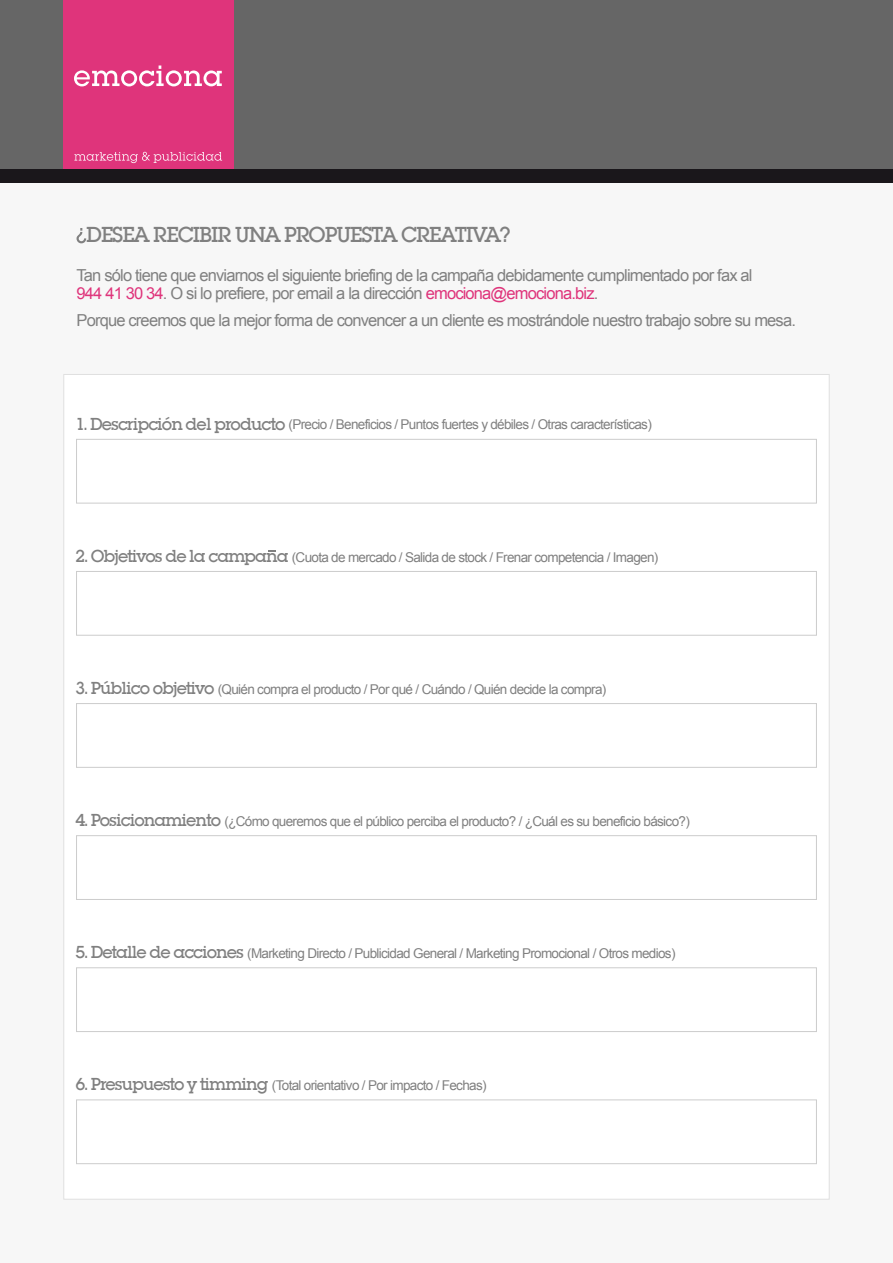
<style>
.page{position:relative;width:893px;height:1263px;background:#fff}
.page>*{position:absolute;margin:0;border:0;box-sizing:border-box;transform-origin:0 0}
.t1{font:500 22.5px "Lubalin Gra Itc TEE";letter-spacing:-.05em;color:#808080}
.t2{font:16.5px/18px "Arial";letter-spacing:-.05em;color:#808080}
.t3{font:13.5px "Arial";letter-spacing:-.05em;color:#808080}
.s1{color:#f7f7f7}
.s2{color:#df347b}
.s3{font-family:"Lubalin Gra Itc TEE";font-weight:500;font-size:18px}
</style>
<div class="page">
<div style="left:0;top:183px;width:893px;height:1080px;background:#f7f7f7"></div>
<div style="left:63px;top:374px;width:767px;height:825px;background:#fff;border:1px solid #e0e0e0"></div>
<div style="left:0;top:0;width:893px;height:170px;background:#666"></div>
<div style="left:64px;top:0;width:170px;height:170px;background:#df347b"></div>
<svg style="left:74px;top:65px;width:148px;height:21px"></svg>
<svg style="left:74px;top:152px;width:148px;height:11px"></svg>
<div style="left:0;top:170px;width:893px;height:13px;background:#1a171b"></div>
<svg style="left:76px;top:228px;width:11px;height:16px"></svg>
<div style="left:76px;top:439px;width:741px;height:64px;border:1px solid #ccc"></div>
<svg style="left:76px;top:571px;width:741px;height:65px"></svg>
<svg style="left:76px;top:703px;width:741px;height:65px"></svg>
<svg style="left:76px;top:835px;width:741px;height:65px"></svg>
<svg style="left:76px;top:967px;width:741px;height:65px"></svg>
<div style="left:76px;top:1099px;width:741px;height:65px;border:1px solid #ccc"></div>
<h1 class="t1" style="left:77px;top:222px;width:436px"><span class="s1">?</span>DESEA RECIBIR UNA PROPUESTA CREATIVA?</h1>
<p class="t2" style="left:77px;top:266px;width:677px">Tan sólo tiene que enviarnos el siguiente briefing de la campaña debidamente cumplimentado por fax al<br><span class="s2">944 41 30 34</span>. O si lo prefiere, por email a la dirección <span class="s2">emociona@emociona.biz</span>.</p>
<p class="t2" style="left:77px;top:311px;width:721px">Porque creemos que la mejor forma de convencer a un cliente es mostrándole nuestro trabajo sobre su mesa.</p>
<p class="t3" style="left:75px;top:416px;width:578px"><span class="s3">1. Descripción del producto</span> (Precio / Beneficios / Puntos fuertes y débiles / Otras características)</p>
<p class="t3" style="left:75px;top:548px;width:584px"><span class="s3">2. Objetivos de la campana</span> (Cuota de mercado / Salida de stock / Frenar competencia / Imagen)</p>
<p class="t3" style="left:75px;top:680px;width:532px"><span class="s3">3. Público objetivo</span> (Quién compra el producto / Por qué / Cuándo / Quién decide la compra)</p>
<p class="t3" style="left:75px;top:812px;width:616px"><span class="s3">4. Posicionamiento</span> (¿Cómo queremos que el público perciba el producto? / ¿Cuál es su beneficio básico?)</p>
<p class="t3" style="left:75px;top:944px;width:602px"><span class="s3">5. Detalle de acciones</span> (Marketing Directo / Publicidad General / Marketing Promocional / Otros medios)</p>
<p class="t3" style="left:75px;top:1076px;width:413px"><span class="s3">6. Presupuesto y timming</span> (Total orientativo / Por impacto / Fechas)</p>
</div>
